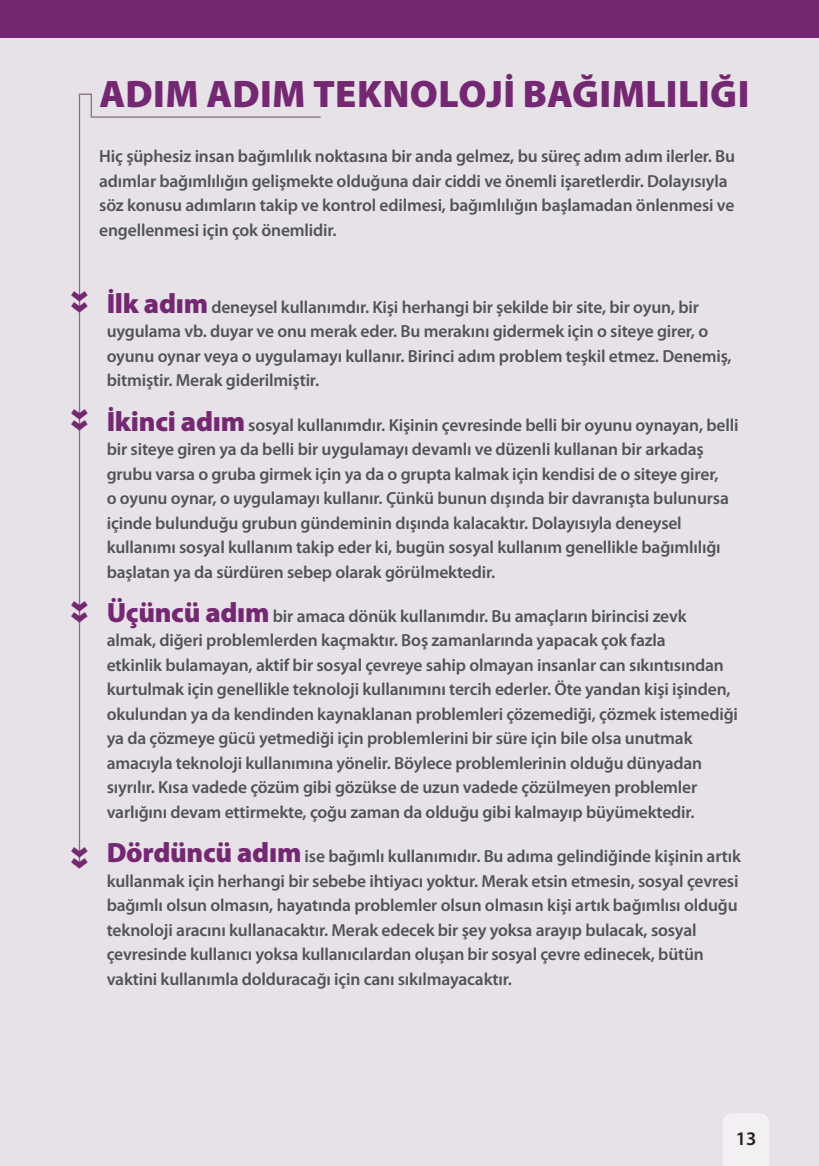
<style>
.page{position:relative;width:819px;height:1166px;background:#e7e2e7}
.page>*{position:absolute;margin:0;border:0;box-sizing:border-box;transform-origin:0 0}
.t1{font:900 38.5px "Myriad Pro";letter-spacing:.01em;color:#742872}
.t2{font:900 26.25px "Meta Headline OT";color:#742872}
.t3{font:600 19.25px "Myriad Pro";color:#231f20}
.t4{font:600 17.5px/24.5px "Myriad Pro";letter-spacing:-.01em;color:#505457}
.s1{font-weight:900;font-size:28px;color:#742872}
</style>
<div class="page">
<div style="left:723px;top:1113px;width:46px;height:53px;background:#f2f0f2"></div>
<div style="left:0;top:0;width:819px;height:37px;background:#742872"></div>
<svg style="left:78px;top:93px;width:243px;height:771px"></svg>
<h1 class="t1" style="left:100px;top:74px;width:651px">ADIM ADIM TEKNOLOJİ BAĞIMLILIĞI</h1>
<p class="t4" style="left:99px;top:144px;width:637px">Hiç şüphesiz insan bağımlılık noktasına bir anda gelmez, bu süreç adım adım ilerler. Bu adımlar bağımlılığın gelişmekte olduğuna dair ciddi ve önemli işaretlerdir. Dolayısıyla söz konusu adımların takip ve kontrol edilmesi, bağımlılığın başlamadan önlenmesi ve engellenmesi için çok önemlidir.</p>
<h2 class="t2" style="left:95px;top:291px;width:23px;rotate:90deg">&gt;&gt;</h2>
<h2 class="t2" style="left:95px;top:409px;width:23px;rotate:90deg">&gt;&gt;</h2>
<h2 class="t2" style="left:95px;top:601px;width:23px;rotate:90deg">&gt;&gt;</h2>
<h2 class="t2" style="left:95px;top:847px;width:23px;rotate:90deg">&gt;&gt;</h2>
<p class="t4" style="left:107px;top:295px;width:626px"><span class="s1">İlk adım</span> deneysel kullanımdır. Kişi herhangi bir şekilde bir site, bir oyun, bir uygulama vb. duyar ve onu merak eder. Bu merakını gidermek için o siteye girer, o oyunu oynar veya o uygulamayı kullanır. Birinci adım problem teşkil etmez. Denemiş, bitmiştir. Merak giderilmiştir.</p>
<p class="t4" style="left:107px;top:413px;width:633px"><span class="s1">İkinci adım</span> sosyal kullanımdır. Kişinin çevresinde belli bir oyunu oynayan, belli bir siteye giren ya da belli bir uygulamayı devamlı ve düzenli kullanan bir arkadaş grubu varsa o gruba girmek için ya da o grupta kalmak için kendisi de o siteye girer,<br>o oyunu oynar, o uygulamayı kullanır. Çünkü bunun dışında bir davranışta bulunursa içinde bulunduğu grubun gündeminin dışında kalacaktır. Dolayısıyla deneysel kullanımı sosyal kullanım takip eder ki, bugün sosyal kullanım genellikle bağımlılığı başlatan ya da sürdüren sebep olarak görülmektedir.</p>
<p class="t4" style="left:107px;top:604px;width:632px"><span class="s1">Üçüncü adım</span> bir amaca dönük kullanımdır. Bu amaçların birincisi zevk almak, diğeri problemlerden kaçmaktır. Boş zamanlarında yapacak çok fazla<br>etkinlik bulamayan, aktif bir sosyal çevreye sahip olmayan insanlar can sıkıntısından kurtulmak için genellikle teknoloji kullanımını tercih ederler. Öte yandan kişi işinden, okulundan ya da kendinden kaynaklanan problemleri çözemediği, çözmek istemediği ya da çözmeye gücü yetmediği için problemlerini bir süre için bile olsa unutmak amacıyla teknoloji kullanımına yönelir. Böylece problemlerinin olduğu dünyadan sıyrılır. Kısa vadede çözüm gibi gözükse de uzun vadede çözülmeyen problemler varlığını devam ettirmekte, çoğu zaman da olduğu gibi kalmayıp büyümektedir.</p>
<p class="t4" style="left:107px;top:844px;width:635px"><span class="s1">Dördüncü adım</span> ise bağımlı kullanımıdır. Bu adıma gelindiğinde kişinin artık kullanmak için herhangi bir sebebe ihtiyacı yoktur. Merak etsin etmesin, sosyal çevresi bağımlı olsun olmasın, hayatında problemler olsun olmasın kişi artık bağımlısı olduğu teknoloji aracını kullanacaktır. Merak edecek bir şey yoksa arayıp bulacak, sosyal çevresinde kullanıcı yoksa kullanıcılardan oluşan bir sosyal çevre edinecek, bütün vaktini kullanımla dolduracağı için canı sıkılmayacaktır.</p>
<p class="t3" style="left:735px;top:1129px;width:22px">13</p>
</div>
